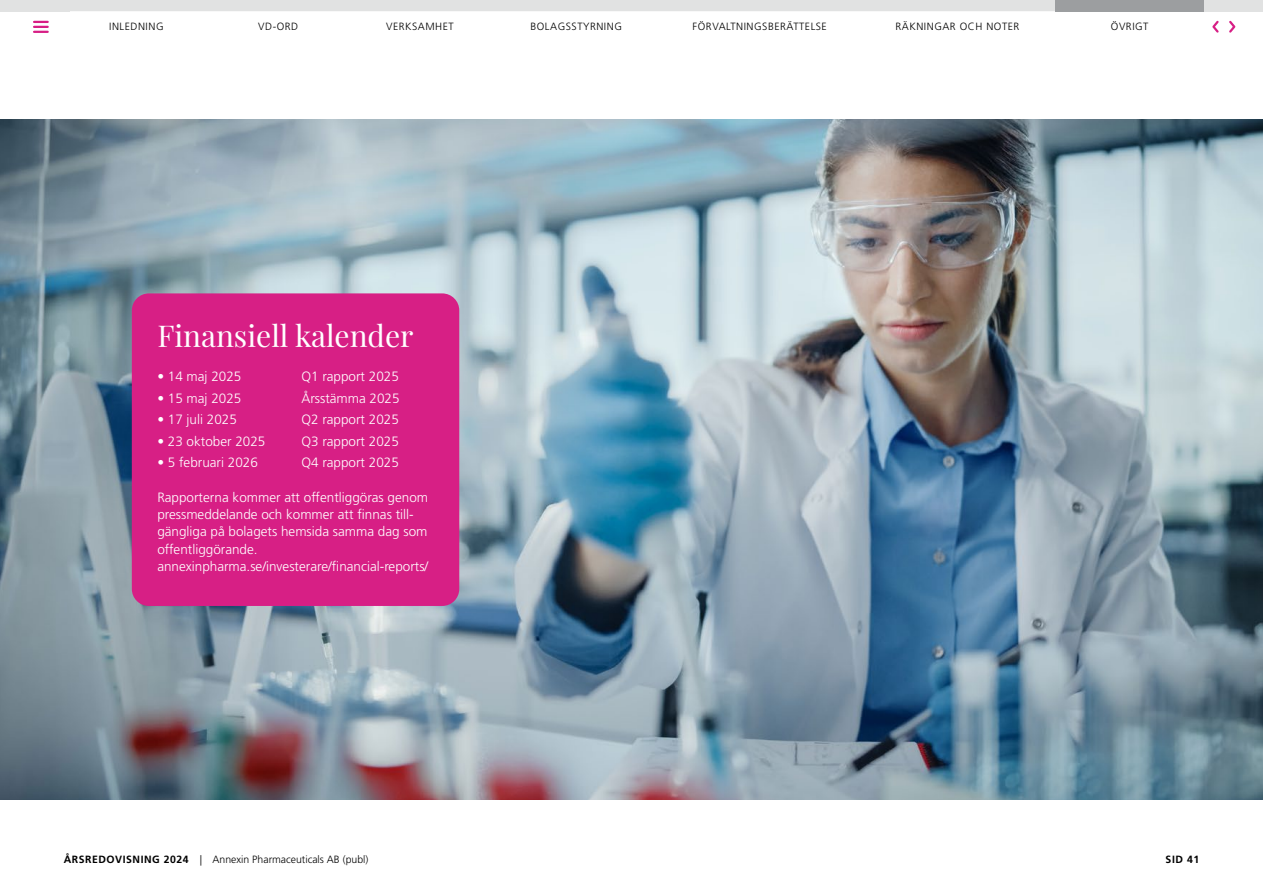
<style>
.page{position:relative;width:1263px;height:893px;background:#fff}
.page>*{position:absolute;margin:0;border:0;box-sizing:border-box;transform-origin:0 0}
.t1{font:30px "Playfair Display";color:#fff}
.t2{font:300 13.5px/17.2px "Frutiger LT Std";color:#fff}
.t3{font:300 10.5px "Frutiger LT Std";letter-spacing:.05em;color:#000}
.t4{font:300 10.5px "Frutiger LT Std";color:#000}
.t5{font:700 10.5px "Frutiger LT Std";color:#000}
.s1{font-weight:700}
</style>
<div class="page">
<div style="left:0;top:0;width:70px;height:12px;background:#e1e2e2"></div>
<div style="left:1199px;top:0;width:64px;height:12px;background:#e1e2e2"></div>
<svg style="left:34px;top:21px;width:14px;height:12px"></svg>
<svg style="left:1212px;top:20px;width:7px;height:13px"></svg>
<svg style="left:1229px;top:20px;width:7px;height:13px"></svg>
<img style="left:0;top:119px;width:1263px;height:680px">
<div style="left:132px;top:293px;width:327px;height:313px;background:#d71f85;border-radius:17px"></div>
<div style="left:70px;top:0;width:985px;height:11px;background:#e1e2e2"></div>
<div style="left:1055px;top:0;width:149px;height:11px;background:#9c9ea0"></div>
<p class="t3" style="left:109px;top:20px;width:56px">INLEDNING</p>
<p class="t3" style="left:258px;top:20px;width:41px">VD-ORD</p>
<p class="t3" style="left:386px;top:20px;width:69px">VERKSAMHET</p>
<p class="t3" style="left:530px;top:20px;width:93px">BOLAGSSTYRNING</p>
<p class="t3" style="left:693px;top:20px;width:136px">FÖRVALTNINGSBERÄTTELSE</p>
<p class="t3" style="left:895px;top:20px;width:125px">RÄKNINGAR OCH NOTER</p>
<p class="t3" style="left:1111px;top:20px;width:39px">ÖVRIGT</p>
<h1 class="t1" style="left:157px;top:312px;width:258px">Finansiell kalender</h1>
<p class="t2" style="left:157px;top:368px;width:86px">• 14 maj 2025</p>
<p class="t2" style="left:301px;top:368px;width:99px">Q1 rapport 2025</p>
<p class="t2" style="left:157px;top:390px;width:86px">• 15 maj 2025</p>
<p class="t2" style="left:301px;top:390px;width:100px">Årsstämma 2025</p>
<p class="t2" style="left:157px;top:411px;width:81px">• 17 juli 2025</p>
<p class="t2" style="left:301px;top:411px;width:99px">Q2 rapport 2025</p>
<p class="t2" style="left:157px;top:433px;width:110px">• 23 oktober 2025</p>
<p class="t2" style="left:301px;top:433px;width:99px">Q3 rapport 2025</p>
<p class="t2" style="left:157px;top:454px;width:102px">• 5 februari 2026</p>
<p class="t2" style="left:301px;top:454px;width:99px">Q4 rapport 2025</p>
<p class="t2" style="left:157px;top:489px;width:273px">Rapporterna kommer att offentliggöras genom pressmeddelande och kommer att finnas till&shy;gängliga på bolagets hemsida samma dag som offentliggörande. annexinpharma.se/investerare/financial-reports/</p>
<p class="t4" style="left:64px;top:853px;width:306px"><span class="s1">ÅRSREDOVISNING 2024</span> | Annexin Pharmaceuticals AB (publ)</p>
<p class="t5" style="left:1165px;top:853px;width:35px">SID 41</p>
</div>
